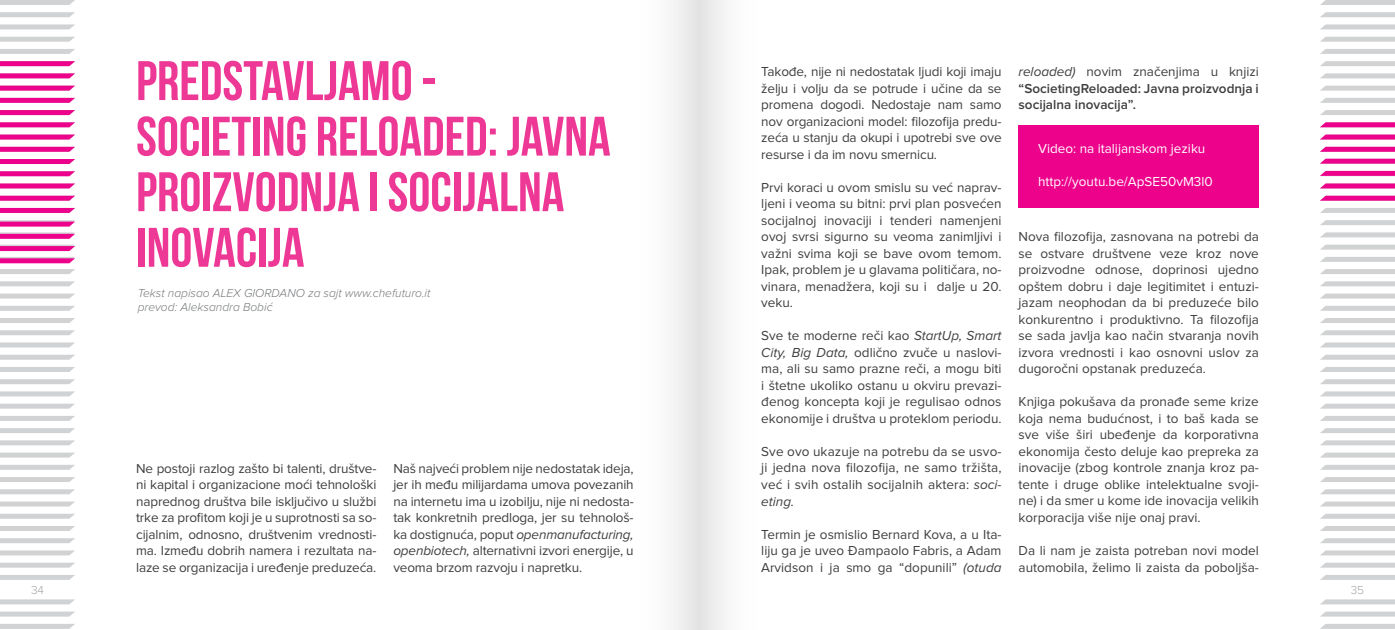
<style>
.page{position:relative;width:1395px;height:630px;background:#fff}
.page>*{position:absolute;margin:0;border:0;box-sizing:border-box;transform-origin:0 0}
.t1{font:55.5px/55.5px "Bebas Neue";color:#ed3896}
.t2{font:13.5px/16.5px "Proxima Nova";color:#3e3e3f;text-align:justify}
.t3{font:600 13.5px/16.5px "Proxima Nova";color:#3e3e3f;text-align:justify}
.t4{font:13.5px "Proxima Nova";color:#fff}
.t5{font:italic 300 12px/13.5px "Proxima Nova";color:#76787b}
.t6{font:300 12px "Proxima Nova";color:#a4a5a9}
.s1{font-style:italic}
.s2{font-weight:400;font-style:italic}
.s3{font-weight:400}
</style>
<div class="page">
<svg style="left:0;top:0;width:75px;height:5px"></svg>
<svg style="left:0;top:12px;width:75px;height:5px"></svg>
<svg style="left:0;top:24px;width:75px;height:5px"></svg>
<svg style="left:0;top:37px;width:75px;height:5px"></svg>
<svg style="left:0;top:49px;width:75px;height:5px"></svg>
<svg style="left:0;top:269px;width:75px;height:5px"></svg>
<svg style="left:0;top:281px;width:75px;height:5px"></svg>
<svg style="left:0;top:293px;width:75px;height:5px"></svg>
<svg style="left:0;top:306px;width:75px;height:4px"></svg>
<svg style="left:0;top:318px;width:75px;height:5px"></svg>
<svg style="left:0;top:330px;width:75px;height:5px"></svg>
<svg style="left:0;top:342px;width:75px;height:5px"></svg>
<svg style="left:0;top:354px;width:75px;height:5px"></svg>
<svg style="left:0;top:367px;width:75px;height:5px"></svg>
<svg style="left:0;top:379px;width:75px;height:5px"></svg>
<svg style="left:0;top:391px;width:75px;height:5px"></svg>
<svg style="left:0;top:403px;width:75px;height:5px"></svg>
<svg style="left:0;top:416px;width:75px;height:4px"></svg>
<svg style="left:0;top:428px;width:75px;height:5px"></svg>
<svg style="left:0;top:440px;width:75px;height:5px"></svg>
<svg style="left:0;top:452px;width:75px;height:5px"></svg>
<svg style="left:0;top:465px;width:75px;height:4px"></svg>
<svg style="left:0;top:477px;width:75px;height:5px"></svg>
<svg style="left:0;top:489px;width:75px;height:5px"></svg>
<svg style="left:0;top:501px;width:75px;height:5px"></svg>
<svg style="left:0;top:513px;width:75px;height:5px"></svg>
<svg style="left:0;top:526px;width:75px;height:4px"></svg>
<svg style="left:0;top:538px;width:75px;height:5px"></svg>
<svg style="left:0;top:550px;width:75px;height:5px"></svg>
<svg style="left:0;top:562px;width:75px;height:5px"></svg>
<svg style="left:0;top:575px;width:75px;height:4px"></svg>
<svg style="left:0;top:599px;width:75px;height:5px"></svg>
<svg style="left:0;top:611px;width:75px;height:5px"></svg>
<svg style="left:0;top:624px;width:75px;height:4px"></svg>
<svg style="left:1320px;top:0;width:75px;height:5px"></svg>
<svg style="left:1320px;top:12px;width:75px;height:5px"></svg>
<svg style="left:1321px;top:24px;width:74px;height:5px"></svg>
<svg style="left:1320px;top:37px;width:75px;height:5px"></svg>
<svg style="left:1320px;top:49px;width:75px;height:5px"></svg>
<svg style="left:1320px;top:61px;width:75px;height:5px"></svg>
<svg style="left:1321px;top:73px;width:74px;height:5px"></svg>
<svg style="left:1320px;top:86px;width:75px;height:5px"></svg>
<svg style="left:1320px;top:98px;width:75px;height:5px"></svg>
<svg style="left:1320px;top:110px;width:75px;height:5px"></svg>
<svg style="left:1320px;top:208px;width:75px;height:5px"></svg>
<svg style="left:1320px;top:220px;width:75px;height:5px"></svg>
<svg style="left:1321px;top:232px;width:74px;height:5px"></svg>
<svg style="left:1321px;top:244px;width:74px;height:5px"></svg>
<svg style="left:1320px;top:257px;width:75px;height:5px"></svg>
<svg style="left:1320px;top:269px;width:75px;height:5px"></svg>
<svg style="left:1320px;top:281px;width:75px;height:5px"></svg>
<svg style="left:1321px;top:293px;width:74px;height:5px"></svg>
<svg style="left:1321px;top:306px;width:74px;height:4px"></svg>
<svg style="left:1320px;top:318px;width:75px;height:5px"></svg>
<svg style="left:1320px;top:330px;width:75px;height:5px"></svg>
<svg style="left:1321px;top:342px;width:74px;height:5px"></svg>
<svg style="left:1321px;top:354px;width:74px;height:5px"></svg>
<svg style="left:1320px;top:367px;width:75px;height:5px"></svg>
<svg style="left:1320px;top:379px;width:75px;height:5px"></svg>
<svg style="left:1321px;top:391px;width:74px;height:5px"></svg>
<svg style="left:1321px;top:403px;width:74px;height:5px"></svg>
<svg style="left:1321px;top:416px;width:74px;height:4px"></svg>
<svg style="left:1320px;top:428px;width:75px;height:5px"></svg>
<svg style="left:1320px;top:440px;width:75px;height:5px"></svg>
<svg style="left:1321px;top:452px;width:74px;height:5px"></svg>
<svg style="left:1321px;top:465px;width:74px;height:4px"></svg>
<svg style="left:1320px;top:477px;width:75px;height:5px"></svg>
<svg style="left:1320px;top:489px;width:75px;height:5px"></svg>
<svg style="left:1321px;top:501px;width:74px;height:5px"></svg>
<svg style="left:1321px;top:513px;width:74px;height:5px"></svg>
<svg style="left:1321px;top:526px;width:74px;height:4px"></svg>
<svg style="left:1320px;top:538px;width:75px;height:5px"></svg>
<svg style="left:1321px;top:550px;width:74px;height:5px"></svg>
<svg style="left:1321px;top:562px;width:74px;height:5px"></svg>
<svg style="left:1321px;top:575px;width:74px;height:4px"></svg>
<svg style="left:1321px;top:599px;width:74px;height:5px"></svg>
<svg style="left:1321px;top:611px;width:74px;height:5px"></svg>
<svg style="left:1321px;top:624px;width:74px;height:4px"></svg>
<svg style="left:0;top:61px;width:75px;height:5px"></svg>
<svg style="left:0;top:73px;width:75px;height:5px"></svg>
<svg style="left:0;top:86px;width:75px;height:5px"></svg>
<svg style="left:0;top:98px;width:75px;height:5px"></svg>
<svg style="left:0;top:110px;width:75px;height:5px"></svg>
<svg style="left:0;top:122px;width:75px;height:5px"></svg>
<svg style="left:0;top:134px;width:75px;height:5px"></svg>
<svg style="left:0;top:147px;width:75px;height:5px"></svg>
<svg style="left:0;top:159px;width:75px;height:5px"></svg>
<svg style="left:0;top:171px;width:75px;height:5px"></svg>
<svg style="left:0;top:183px;width:75px;height:5px"></svg>
<svg style="left:0;top:196px;width:75px;height:4px"></svg>
<svg style="left:0;top:208px;width:75px;height:5px"></svg>
<svg style="left:0;top:220px;width:75px;height:6px"></svg>
<svg style="left:0;top:232px;width:75px;height:19px"></svg>
<svg style="left:0;top:257px;width:75px;height:6px"></svg>
<div style="left:1018px;top:125px;width:241px;height:82px;background:#ed028c"></div>
<svg style="left:1320px;top:122px;width:75px;height:5px"></svg>
<svg style="left:1320px;top:134px;width:75px;height:5px"></svg>
<svg style="left:1320px;top:147px;width:75px;height:5px"></svg>
<svg style="left:1320px;top:158px;width:75px;height:6px"></svg>
<svg style="left:1320px;top:171px;width:75px;height:5px"></svg>
<svg style="left:1320px;top:183px;width:75px;height:5px"></svg>
<svg style="left:1320px;top:196px;width:75px;height:4px"></svg>
<h1 class="t1" style="left:136px;top:53px;width:476px">PREDSTAVLJAMO -<br>SOCIETING RELOADED: JAVNA<br>PROIZVODNJA I SOCIJALNA<br>INOVACIJA</h1>
<p class="t5" style="left:138px;top:287px;width:294px">Tekst napisao ALEX GIORDANO za sajt www.chefuturo.it prevod: Aleksandra Bobić</p>
<p class="t2" style="left:136px;top:460px;width:242px">Ne postoji razlog zašto bi talenti, društve&shy;ni kapital i organizacione moći tehnološki naprednog društva bile isključivo u službi trke za profitom koji je u suprotnosti sa so&shy;cijalnim, odnosno, društvenim vrednosti&shy;ma. Između dobrih namera i rezultata na&shy;laze se organizacija i uređenje preduzeća.</p>
<p class="t2" style="left:393px;top:460px;width:242px">Naš najveći problem nije nedostatak ideja, jer ih među milijardama umova povezanih na internetu ima u izobilju, nije ni nedosta&shy;tak konkretnih predloga, jer su tehnološ&shy;ka dostignuća, poput <span class="s1">openmanufacturing, openbiotech,</span> alternativni izvori energije, u veoma brzom razvoju i napretku.</p>
<p class="t2" style="left:761px;top:64px;width:242px">Takođe, nije ni nedostatak ljudi koji imaju želju i volju da se potrude i učine da se promena dogodi. Nedostaje nam samo nov organizacioni model: filozofija predu&shy;zeća u stanju da okupi i upotrebi sve ove resurse i da im novu smernicu.</p>
<p class="t2" style="left:761px;top:179px;width:242px">Prvi koraci u ovom smislu su već naprav&shy;ljeni i veoma su bitni: prvi plan posvećen socijalnoj inovaciji i tenderi namenjeni ovoj svrsi sigurno su veoma zanimljivi i važni svima koji se bave ovom temom.<br>Ipak, problem je u glavama političara, no&shy;vinara, menadžera, koji su i dalje u 20. veku.</p>
<p class="t2" style="left:761px;top:328px;width:242px">Sve te moderne reči kao <span class="s1">StartUp, Smart City, Big Data,</span> odlično zvuče u naslovi&shy;ma, ali su samo prazne reči, a mogu biti i štetne ukoliko ostanu u okviru prevazi&shy;đenog koncepta koji je regulisao odnos ekonomije i društva u proteklom periodu.</p>
<p class="t2" style="left:761px;top:443px;width:242px">Sve ovo ukazuje na potrebu da se usvo&shy;ji jedna nova filozofija, ne samo tržišta, već i svih ostalih socijalnih aktera: <span class="s1">soci&shy;eting.</span></p>
<p class="t2" style="left:761px;top:526px;width:242px">Termin je osmislio Bernard Kova, a u Ita&shy;liju ga je uveo Đampaolo Fabris, a Adam Arvidson i ja smo ga “dopunili” <span class="s1">(otuda</span></p>
<p class="t3" style="left:1018px;top:64px;width:242px"><span class="s2">reloaded)</span> <span class="s3">novim značenjima u knjizi </span>“SocietingReloaded: Javna proizvodnja i socijalna inovacija”.</p>
<p class="t4" style="left:1038px;top:142px;width:169px">Video: na italijanskom jeziku</p>
<p class="t4" style="left:1038px;top:175px;width:176px">http://youtu.be/ApSE50vM3l0</p>
<p class="t2" style="left:1018px;top:229px;width:242px">Nova filozofija, zasnovana na potrebi da se ostvare društvene veze kroz nove proizvodne odnose, doprinosi ujedno opštem dobru i daje legitimitet i entuzi&shy;jazam neophodan da bi preduzeće bilo konkurentno i produktivno. Ta filozofija se sada javlja kao način stvaranja novih izvora vrednosti i kao osnovni uslov za dugoročni opstanak preduzeća.</p>
<p class="t2" style="left:1018px;top:394px;width:242px">Knjiga pokušava da pronađe seme krize koja nema budućnost, i to baš kada se sve više širi ubeđenje da korporativna ekonomija često deluje kao prepreka za inovacije (zbog kontrole znanja kroz pa&shy;tente i druge oblike intelektualne svoji&shy;ne) i da smer u kome ide inovacija velikih korporacija više nije onaj pravi.</p>
<p class="t2" style="left:1018px;top:542px;width:242px">Da li nam je zaista potreban novi model automobila, želimo li zaista da poboljša-</p>
<p class="t6" style="left:31px;top:584px;width:15px">34</p>
<p class="t6" style="left:1350px;top:584px;width:15px">35</p>
</div>
